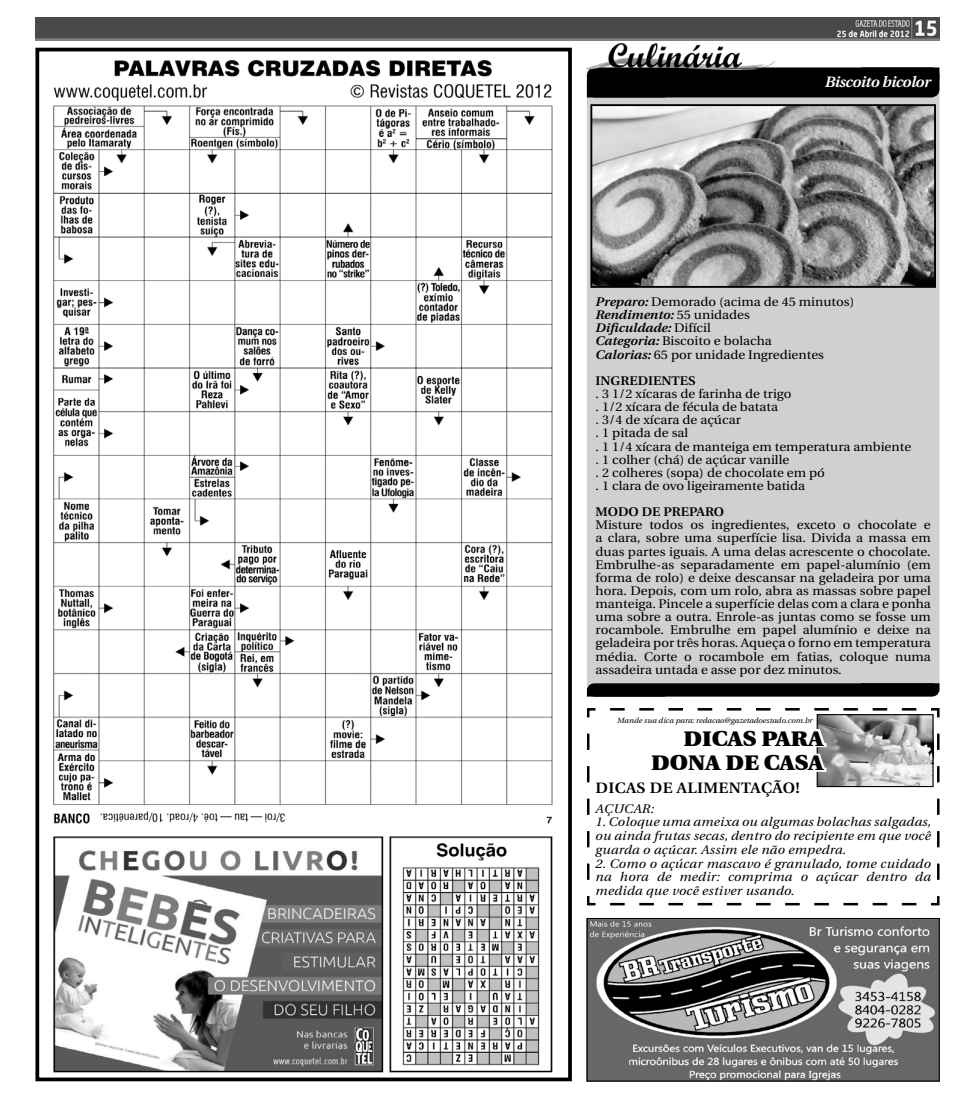
<style>
.page{position:relative;width:975px;height:1099px;background:#fff}
.page>*{position:absolute;margin:0;border:0;box-sizing:border-box;transform-origin:0 0}
.t1{font:900 21.62px/24.8px "Utopia";color:#000;text-align:right;scale:1.07 1}
.t2{font:600 15px "Utopia";letter-spacing:.02em;color:#000;scale:1.07 1}
.t3{font:italic 600 15px "Utopia";letter-spacing:-.03em;color:#fff;scale:1.07 1}
.t4{font:12.5px/13.1px "Utopia";color:#000;scale:1.07 1}
.t5{font:italic 12.5px/13.8px "Utopia";letter-spacing:.02em;color:#000;text-align:justify;scale:1.07 1}
.t6{font:600 12.5px "Utopia";color:#000;scale:1.07 1}
.t7{font:italic 7.5px "Utopia";color:#000;scale:1.07 1}
.s1{font-weight:600;font-style:italic}
</style>
<div class="page">
<svg style="left:587px;top:708px;width:353px;height:198px"></svg>
<img style="left:818px;top:716px;width:113px;height:69px">
<div style="left:816px;top:714px;width:117px;height:73px;border:1px solid #000"></div>
<svg style="left:649px;top:726px;width:179px;height:48px"></svg>
<img style="left:586px;top:918px;width:351px;height:163px">
<div style="left:587px;top:918px;width:352px;height:163px;border:1px solid #000"></div>
<img style="left:35px;top:18px;width:904px;height:22px">
<div style="left:587px;top:79px;width:352px;height:611px;background:#cfd0d2"></div>
<div style="left:588px;top:69px;width:350px;height:27px;background:#000;border-radius:7px"></div>
<div style="left:587px;top:67px;width:352px;height:30px;border:2px solid #000;border-radius:7px"></div>
<div style="left:862px;top:69px;width:76px;height:9px;background:#000"></div>
<div style="left:861px;top:67px;width:78px;height:12px;border:2px solid #000"></div>
<div style="left:588px;top:87px;width:76px;height:9px;background:#000"></div>
<div style="left:587px;top:85px;width:78px;height:12px;border:2px solid #000"></div>
<img style="left:587px;top:44px;width:187px;height:25px">
<img style="left:593px;top:107px;width:339px;height:178px">
<div style="left:590px;top:104px;width:345px;height:184px;border:2px solid #000"></div>
<svg style="left:586px;top:682px;width:354px;height:15px"></svg>
<div style="left:587px;top:691px;width:78px;height:5px;border:2px solid #000"></div>
<div style="left:861px;top:683px;width:78px;height:5px;border:2px solid #000"></div>
<img style="left:53px;top:60px;width:500px;height:1013px">
<div style="left:35px;top:48px;width:537px;height:1033px;border:4px solid #000"></div>
<p class="t3" style="left:824px;top:74px;width:100px">Biscoito bicolor</p>
<p class="t4" style="left:595px;top:295px;width:243px"><span class="s1">Preparo:</span> Demorado (acima de 45 minutos)<br><span class="s1">Rendimento:</span> 55 unidades<br><span class="s1">Dificuldade:</span> Difícil<br><span class="s1">Categoria:</span> Biscoito e bolacha<br><span class="s1">Calorias:</span> 65 por unidade Ingredientes</p>
<p class="t6" style="left:595px;top:373px;width:33px">INGRED</p>
<p class="t6" style="left:648px;top:373px;width:46px">IENTES</p>
<p class="t4" style="left:595px;top:387px;width:296px">. 3 1/2 xícaras de farinha de trigo<br>. 1/2 xícara de fécula de batata<br>. 3/4 de xícara de açúcar<br>. 1 pitada de sal<br>. 1 1/4 xícara de manteiga em temperatura ambiente . 1 colher (chá) de açúcar vanille<br>. 2 colheres (sopa) de chocolate em pó<br>. 1 clara de ovo ligeiramente batida</p>
<p class="t6" style="left:595px;top:505px;width:122px">MODO DE PREPARO</p>
<p class="t4" style="left:595px;top:518px;width:315px;text-align:justify">Misture todos os ingredientes, exceto o chocolate e a clara, sobre uma superfície lisa. Divida a massa em duas partes iguais. A uma delas acrescente o chocolate.<br>Embrulhe-as separadamente em papel-alumínio (em forma de rolo) e deixe descansar na geladeira por uma hora. Depois, com um rolo, abra as massas sobre papel manteiga. Pincele a superfície delas com a clara e ponha uma sobre a outra. Enrole-as juntas como se fosse um rocambole. Embrulhe em papel alumínio e deixe na geladeira por três horas. Aqueça o forno em temperatura média. Corte o rocambole em fatias, coloque numa assadeira untada e asse por dez minutos.</p>
<p class="t7" style="left:617px;top:716px;width:184px">Mande sua dica para: redacao@gazetadoestado.com.br</p>
<h1 class="t1" style="left:651px;top:725px;width:162px">DICAS PARA<br>DONA DE CASA</h1>
<p class="t2" style="left:595px;top:779px;width:11px">DICAS</p>
<p class="t2" style="left:650px;top:779px;width:142px">DE ALIMENTAÇÃO!</p>
<p class="t5" style="left:595px;top:801px;width:56px">AÇUCAR:</p>
<p class="t5" style="left:595px;top:815px;width:315px">1. Coloque uma ameixa ou algumas bolachas salgadas, ou ainda frutas secas, dentro do recipiente em que você guarda o açúcar. Assim ele não empedra.</p>
<p class="t5" style="left:595px;top:856px;width:315px">2. Como o açúcar mascavo é granulado, tome cuidado na hora de medir: comprima o açúcar dentro da medida que você estiver usando.</p>
</div>
